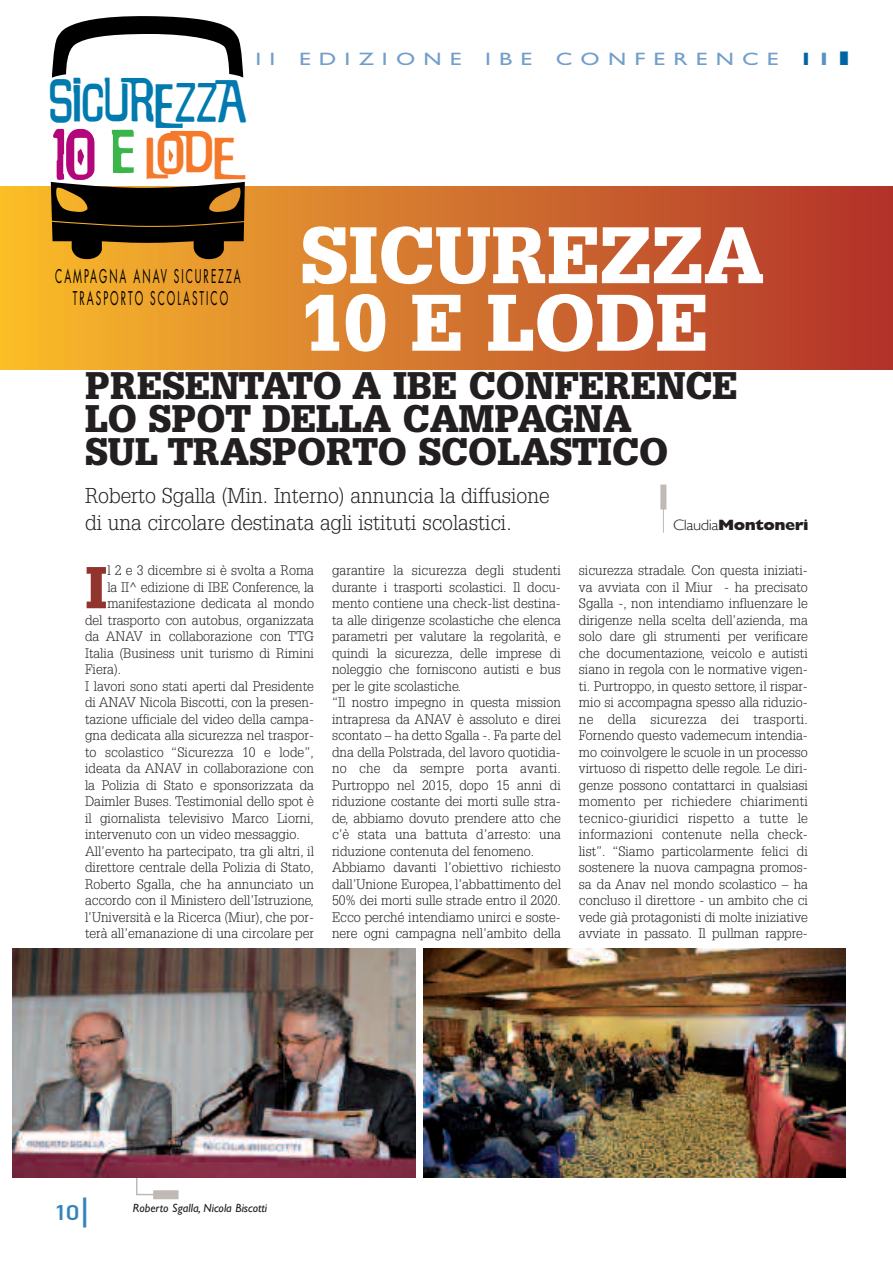
<style>
.page{position:relative;width:893px;height:1263px;background:#fff}
.page>*{position:absolute;margin:0;border:0;box-sizing:border-box;transform-origin:0 0}
.t1{font:900 78px/67.5px "Glypha";color:#fff}
.t2{font:900 57.6px "Glypha";color:#92342e}
.t3{font:51px "Will Robinson+NPSLPK";color:#b3067a}
.t4{font:37.95px "Will Robinson+NPSLPK";color:#007aaf;scale:.84 1}
.t5{font:900 37.5px/33px "Glypha";color:#231f20}
.t6{font:36px "Will Robinson+NPSLPK";color:#f4792a}
.t7{font:300 21px/27px "Glypha";color:#231f20}
.t8{font:21px "DIN Mittelschrift";color:#3484ba;scale:1.3 1}
.t9{font:18.45px/22.2px "Futura Book+MOHFWU";letter-spacing:.2em;color:#000;text-align:center;scale:.54 1}
.t10{font:18px "Gill Sans";letter-spacing:.35em;color:#729eca;scale:1.3 1}
.t11{font:700 18px "Gill Sans";color:#0065a4;scale:1.3 1}
.t12{font:800 15px "Gill Sans";letter-spacing:-.035em;color:#231f20;scale:1.1 1}
.t13{font:300 13.5px/16.5px "Glypha";color:#231f20}
.t14{font:italic 12px "Gill Sans";color:#231f20}
.s1{font-size:33.75px}
.s2{font-size:42.45px}
.s3{color:#3ab54a}
.s4{color:#5a90c2}
.s5{font-weight:800}
.s6{font-weight:300}
.s7{font-size:30px}
</style>
<div class="page">
<div style="left:0;top:186px;width:893px;height:184px;background:linear-gradient(to right,#f9bb2d,#b1312d)"></div>
<svg style="left:52px;top:16px;width:191px;height:62px"></svg>
<svg style="left:169px;top:149px;width:4px;height:13px"></svg>
<svg style="left:78px;top:149px;width:6px;height:17px"></svg>
<svg style="left:51px;top:182px;width:194px;height:77px;background:#463315"></svg>
<div style="left:153px;top:1190px;width:25px;height:9px;background:#c1b9b6"></div>
<svg style="left:136px;top:1178px;width:39px;height:18px"></svg>
<svg style="left:663px;top:509px;width:1px;height:24px"></svg>
<div style="left:660px;top:485px;width:6px;height:24px;background:#c1b9b6"></div>
<img style="left:13px;top:948px;width:402px;height:230px">
<img style="left:424px;top:948px;width:421px;height:230px">
<h3 class="t4" style="left:49px;top:79px;width:238px">SICURE<span class="s1">ZZ</span><span class="s2">A</span></h3>
<h3 class="t3" style="left:52px;top:122px;width:86px">10 <span class="s3">e</span></h3>
<h3 class="t6" style="left:144px;top:133px;width:94px">LODE</h3>
<h3 class="t10" style="left:256px;top:52px;width:17px">I I</h3>
<h3 class="t10" style="left:299px;top:52px;width:127px">EDIZIONE</h3>
<h3 class="t10" style="left:485px;top:52px;width:38px">IBE</h3>
<h3 class="t10" style="left:556px;top:52px;width:173px">CONFERENCE</h3>
<h3 class="t11" style="left:802px;top:52px;width:38px">I<span class="s4">I</span><span class="s5">I</span></h3>
<h3 class="t9" style="left:55px;top:267px;width:345px">CAMPAGNA ANAV SICUREZZA<br>TRASPORTO SCOLASTICO</h3>
<h1 class="t1" style="left:300px;top:227px;width:465px">SICUREZZA<br>10 E LODE</h1>
<h3 class="t5" style="left:85px;top:371px;width:654px">PRESENTATO A IBE CONFERENCE<br>LO SPOT DELLA CAMPAGNA<br>SUL TRASPORTO SCOLASTICO</h3>
<h3 class="t7" style="left:85px;top:483px;width:466px">Roberto Sgalla (Min. Interno) annuncia la diffusione di una circolare destinata agli istituti scolastici.</h3>
<h2 class="t2" style="left:85px;top:565px;width:24px">I</h2>
<p class="t13" style="left:107px;top:563px;width:208px">l 2 e 3 dicembre si è svolta a Roma</p>
<p class="t12" style="left:673px;top:519px;width:125px"><span class="s6">Claudia</span>Montoneri</p>
<p class="t13" style="left:332px;top:563px;width:230px">garantire la sicurezza degli studenti durante i trasporti scolastici. Il docu&shy;mento contiene una check-list destina&shy;ta alle dirigenze scolastiche che elenca parametri per valutare la regolarità, e quindi la sicurezza, delle imprese di noleggio che forniscono autisti e bus per le gite scolastiche.<br>“Il nostro impegno in questa mission intrapresa da ANAV è assoluto e direi scontato – ha detto Sgalla -. Fa parte del dna della Polstrada, del lavoro quotidia&shy;no che da sempre porta avanti.<br>Purtroppo nel 2015, dopo 15 anni di riduzione costante dei morti sulle stra&shy;de, abbiamo dovuto prendere atto che c’è stata una battuta d’arresto: una riduzione contenuta del fenomeno.<br>Abbiamo davanti l’obiettivo richiesto dall’Unione Europea, l’abbattimento del 50% dei morti sulle strade entro il 2020.<br>Ecco perché intendiamo unirci e soste&shy;nere ogni campagna nell’ambito della</p>
<p class="t13" style="left:579px;top:563px;width:230px;text-align:justify">sicurezza stradale. Con questa iniziati&shy;va avviata con il Miur - ha precisato Sgalla -, non intendiamo influenzare le dirigenze nella scelta dell’azienda, ma solo dare gli strumenti per verificare che documentazione, veicolo e autisti siano in regola con le normative vigen&shy;ti. Purtroppo, in questo settore, il rispar&shy;mio si accompagna spesso alla riduzio&shy;ne della sicurezza dei trasporti.<br>Fornendo questo vademecum intendia&shy;mo coinvolgere le scuole in un processo virtuoso di rispetto delle regole. Le diri&shy;genze possono contattarci in qualsiasi momento per richiedere chiarimenti tecnico-giuridici rispetto a tutte le informazioni contenute nella check&shy;list”. “Siamo particolarmente felici di sostenere la nuova campagna promos&shy;sa da Anav nel mondo scolastico – ha concluso il direttore - un ambito che ci vede già protagonisti di molte iniziative avviate in passato. Il pullman rappre-</p>
<p class="t13" style="left:107px;top:580px;width:208px">la II^ edizione di IBE Conference, la</p>
<p class="t13" style="left:107px;top:596px;width:208px">manifestazione dedicata al mondo</p>
<p class="t13" style="left:85px;top:613px;width:230px">del trasporto con autobus, organizzata</p>
<p class="t13" style="left:85px;top:629px;width:230px">da ANAV in collaborazione con TTG</p>
<p class="t13" style="left:85px;top:646px;width:230px">Italia (Business unit turismo di Rimini</p>
<p class="t13" style="left:85px;top:662px;width:38px">Fiera).</p>
<p class="t13" style="left:85px;top:679px;width:230px">I lavori sono stati aperti dal Presidente</p>
<p class="t13" style="left:85px;top:695px;width:230px">di ANAV Nicola Biscotti, con la presen-</p>
<p class="t13" style="left:85px;top:712px;width:230px">tazione ufficiale del video della campa-</p>
<p class="t13" style="left:85px;top:728px;width:230px">gna dedicata alla sicurezza nel traspor-</p>
<p class="t13" style="left:85px;top:745px;width:230px">to scolastico “Sicurezza 10 e lode”,</p>
<p class="t13" style="left:85px;top:761px;width:230px">ideata da ANAV in collaborazione con</p>
<p class="t13" style="left:85px;top:778px;width:230px">la Polizia di Stato e sponsorizzata da</p>
<p class="t13" style="left:85px;top:794px;width:230px">Daimler Buses. Testimonial dello spot è</p>
<p class="t13" style="left:85px;top:811px;width:230px">il giornalista televisivo Marco Liorni,</p>
<p class="t13" style="left:85px;top:827px;width:216px">intervenuto con un video messaggio.</p>
<p class="t13" style="left:85px;top:844px;width:230px">All’evento ha partecipato, tra gli altri, il</p>
<p class="t13" style="left:85px;top:860px;width:230px">direttore centrale della Polizia di Stato,</p>
<p class="t13" style="left:85px;top:877px;width:230px">Roberto Sgalla, che ha annunciato un</p>
<p class="t13" style="left:85px;top:893px;width:230px">accordo con il Ministero dell’Istruzione,</p>
<p class="t13" style="left:85px;top:910px;width:230px">l’Università e la Ricerca (Miur), che por-</p>
<p class="t13" style="left:85px;top:926px;width:230px">terà all’emanazione di una circolare per</p>
<h3 class="t8" style="left:55px;top:1205px;width:28px">10<span class="s7">|</span></h3>
<p class="t14" style="left:133px;top:1203px;width:136px">Roberto Sgalla, Nicola Biscotti</p>
</div>
